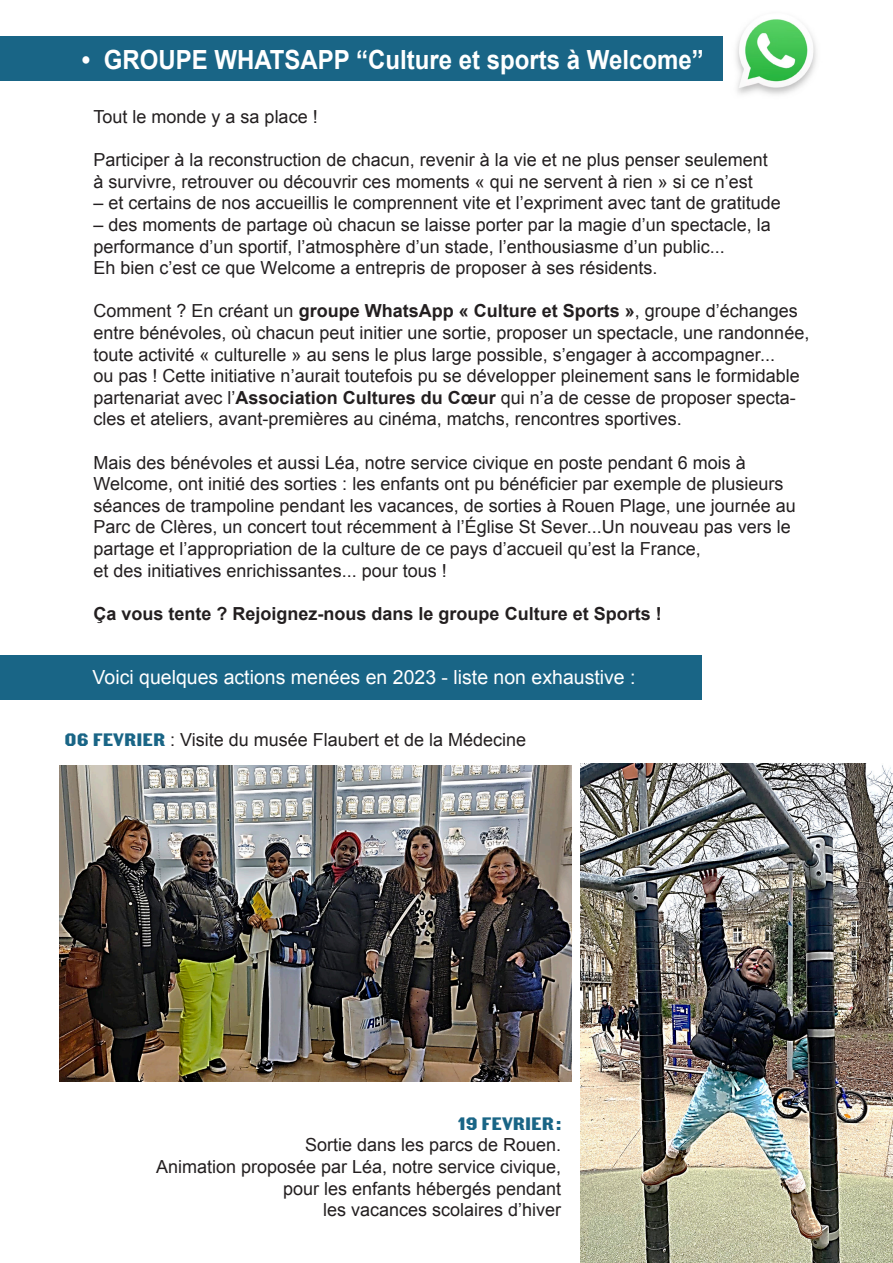
<style>
.page{position:relative;width:893px;height:1263px;background:#fff}
.page>*{position:absolute;margin:0;border:0;box-sizing:border-box;transform-origin:0 0}
.t1{font:700 26.4px "Arial";color:#fff;scale:.91 1}
.t2{font:19.5px "Arial";color:#fff}
.t3{font:18px/21.6px "Arial";color:#231f20}
.t4{font:700 18px "Arial";color:#231f20}
.t5{font:18px "Becker Gothics Egyptian";color:#196586}
.s1{font-weight:700}
.s2{font-family:"Becker Gothics Egyptian";color:#196586}
</style>
<div class="page">
<img style="left:736px;top:19px;width:81px;height:76px">
<div style="left:0;top:36px;width:723px;height:45px;background:#196586"></div>
<img style="left:580px;top:763px;width:313px;height:500px">
<img style="left:60px;top:765px;width:511px;height:316px">
<div style="left:0;top:655px;width:702px;height:44px;background:#196586"></div>
<p class="t1" style="left:82px;top:42px;width:685px">• GROUPE WHATSAPP “Culture et sports à Welcome”</p>
<p class="t3" style="left:94px;top:106px;width:226px">Tout le monde y a sa place !</p>
<p class="t3" style="left:94px;top:149px;width:676px">Participer à la reconstruction de chacun, revenir à la vie et ne plus penser seulement à survivre, retrouver ou découvrir ces moments « qui ne servent à rien » si ce n’est</p>
<p class="t3" style="left:94px;top:192px;width:689px">– et certains de nos accueillis le comprennent vite et l’expriment avec tant de gratitude</p>
<p class="t3" style="left:94px;top:214px;width:679px">– des moments de partage où chacun se laisse porter par la magie d’un spectacle, la performance d’un sportif, l’atmosphère d’un stade, l’enthousiasme d’un public...</p>
<p class="t3" style="left:94px;top:257px;width:565px">Eh bien c’est ce que Welcome a entrepris de proposer à ses résidents.</p>
<p class="t3" style="left:94px;top:300px;width:717px">Comment ? En créant un <span class="s1">groupe WhatsApp « Culture et Sports »</span>, groupe d’échanges entre bénévoles, où chacun peut initier une sortie, proposer un spectacle, une randonnée, toute activité « culturelle » au sens le plus large possible, s’engager à accompagner...<br>ou pas ! Cette initiative n’aurait toutefois pu se développer pleinement sans le formidable partenariat avec l’<span class="s1">Association Cultures du Cœur</span> qui n’a de cesse de proposer specta&shy;cles et ateliers, avant-premières au cinéma, matchs, rencontres sportives.</p>
<p class="t3" style="left:94px;top:452px;width:704px">Mais des bénévoles et aussi Léa, notre service civique en poste pendant 6 mois à Welcome, ont initié des sorties : les enfants ont pu bénéficier par exemple de plusieurs séances de trampoline pendant les vacances, de sorties à Rouen Plage, une journée au Parc de Clères, un concert tout récemment à l’Église St Sever...Un nouveau pas vers le partage et l’appropriation de la culture de ce pays d’accueil qu’est la France,<br>et des initiatives enrichissantes... pour tous !</p>
<p class="t4" style="left:94px;top:602px;width:570px">Ça vous tente ? Rejoignez-nous dans le groupe Culture et Sports !</p>
<p class="t2" style="left:93px;top:664px;width:545px">Voici quelques actions menées en 2023 - liste non exhaustive :</p>
<p class="t3" style="left:65px;top:729px;width:463px"><span class="s2">06 FEVRIER</span> : Visite du musée Flaubert et de la Médecine</p>
<p class="t5" style="left:458px;top:1112px;width:105px">19 FEVRIER :</p>
<p class="t3" style="left:156px;top:1134px;width:407px;text-align:right">Sortie dans les parcs de Rouen.<br>Animation proposée par Léa, notre service civique, pour les enfants hébergés pendant<br>les vacances scolaires d’hiver</p>
</div>
